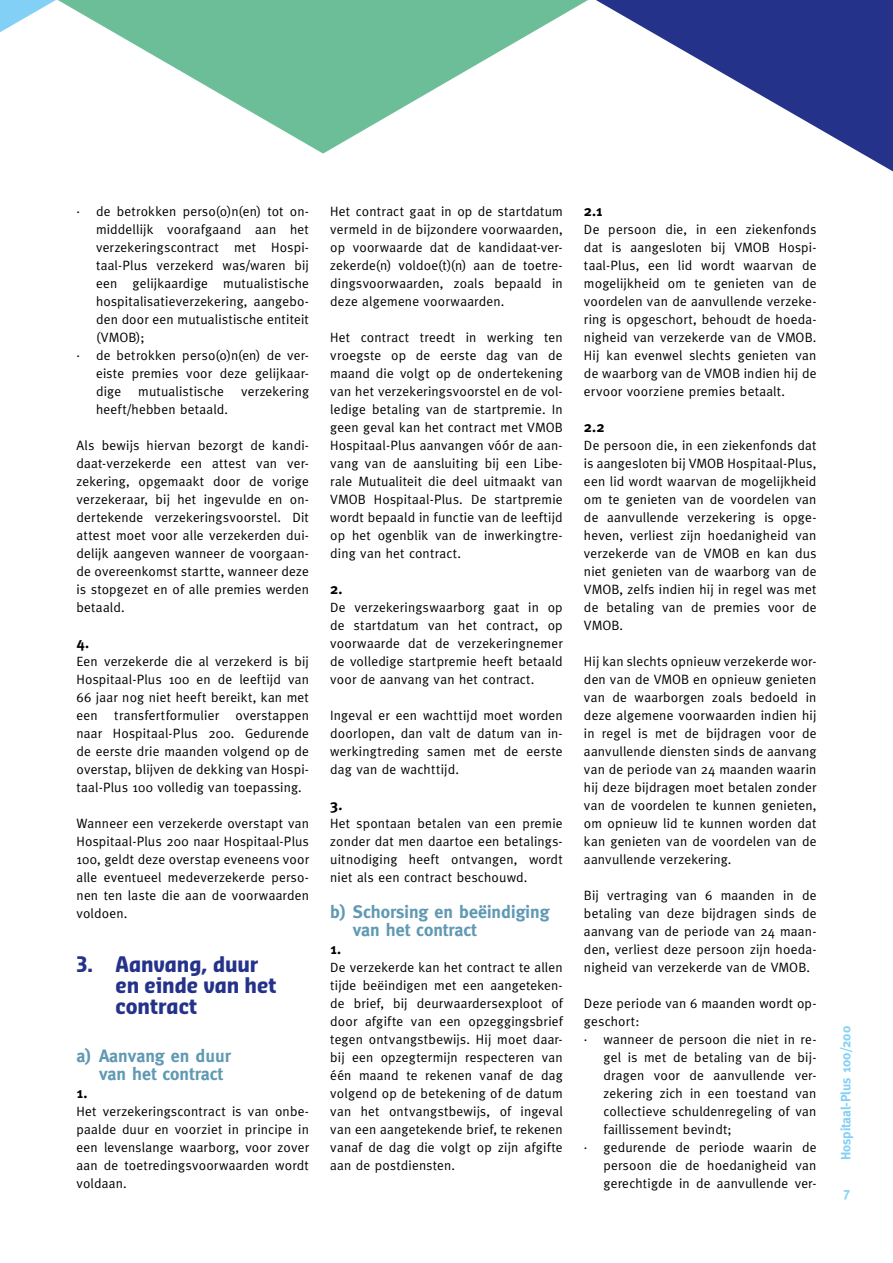
<style>
.page{position:relative;width:893px;height:1263px;background:#fff}
.page>*{position:absolute;margin:0;border:0;box-sizing:border-box;transform-origin:0 0}
.t1{font:700 21px/21px "Sansa Con Pro";letter-spacing:-.005em;color:#25328a}
.t2{font:700 18px/18px "Meta";color:#6099b3}
.t3{font:700 15px "Meta";color:#000}
.t4{font:13.5px/18px "Meta";letter-spacing:.015em;color:#000;text-align:justify}
.t5{font:700 13.5px "Meta";color:#82d0f5}
</style>
<div class="page">
<svg style="left:120px;top:0;width:453px;height:154px;fill:#6cbe98"></svg>
<svg style="left:0;top:0;width:120px;height:36px"></svg>
<svg style="left:573px;top:0;width:320px;height:172px"></svg>
<p class="t4" style="left:77px;top:202px;width:234px">· de betrokken perso(o)n(en) tot on-</p>
<p class="t4" style="left:96px;top:220px;width:214px">middellijk voorafgaand aan het</p>
<p class="t4" style="left:96px;top:238px;width:214px">verzekeringscontract met Hospi-</p>
<p class="t4" style="left:96px;top:256px;width:214px">taal-Plus verzekerd was/waren bij</p>
<p class="t4" style="left:96px;top:274px;width:214px">een gelijkaardige mutualistische</p>
<p class="t4" style="left:96px;top:292px;width:214px">hospitalisatieverzekering, aangebo-</p>
<p class="t4" style="left:96px;top:310px;width:214px">den door een mutualistische entiteit</p>
<p class="t4" style="left:96px;top:328px;width:50px">(VMOB);</p>
<p class="t4" style="left:77px;top:346px;width:234px">· de betrokken perso(o)n(en) de ver-</p>
<p class="t4" style="left:96px;top:364px;width:214px">eiste premies voor deze gelijkaar-</p>
<p class="t4" style="left:96px;top:382px;width:27px">dige</p>
<p class="t4" style="left:138px;top:382px;width:87px">mutualistische</p>
<p class="t4" style="left:241px;top:382px;width:69px">verzekering</p>
<p class="t4" style="left:96px;top:400px;width:134px">heeft/hebben betaald.</p>
<p class="t4" style="left:77px;top:436px;width:234px">Als bewijs hiervan bezorgt de kandi&shy;daat-verzekerde een attest van ver&shy;zekering, opgemaakt door de vorige verzekeraar, bij het ingevulde en on&shy;dertekende verzekeringsvoorstel. Dit attest moet voor alle verzekerden dui&shy;delijk aangeven wanneer de voorgaan&shy;de overeenkomst startte, wanneer deze is stopgezet en of alle premies werden betaald.</p>
<p class="t3" style="left:77px;top:634px;width:14px">4.</p>
<p class="t4" style="left:77px;top:652px;width:234px">Een verzekerde die al verzekerd is bij Hospitaal-Plus 100 en de leeftijd van 66 jaar nog niet heeft bereikt, kan met een transfertformulier overstappen naar Hospitaal-Plus 200. Gedurende de eerste drie maanden volgend op de overstap, blijven de dekking van Hospi&shy;taal-Plus 100 volledig van toepassing.</p>
<p class="t4" style="left:77px;top:814px;width:234px">Wanneer een verzekerde overstapt van Hospitaal-Plus 200 naar Hospitaal-Plus 100, geldt deze overstap eveneens voor alle eventueel medeverzekerde perso&shy;nen ten laste die aan de voorwaarden voldoen.</p>
<h1 class="t1" style="left:116px;top:954px;width:162px;text-indent:-39px">3. Aanvang, duur en einde van het contract</h1>
<h2 class="t2" style="left:99px;top:1047px;width:133px;text-indent:-23px">a) Aanvang en duur van het contract</h2>
<p class="t3" style="left:77px;top:1084px;width:12px">1.</p>
<p class="t4" style="left:77px;top:1102px;width:234px">Het verzekeringscontract is van onbe&shy;paalde duur en voorziet in principe in een levenslange waarborg, voor zover aan de toetredingsvoorwaarden wordt voldaan.</p>
<p class="t4" style="left:330px;top:202px;width:234px">Het contract gaat in op de startdatum vermeld in de bijzondere voorwaarden, op voorwaarde dat de kandidaat-ver&shy;zekerde(n) voldoe(t)(n) aan de toetre&shy;dingsvoorwaarden, zoals bepaald in deze algemene voorwaarden.</p>
<p class="t4" style="left:330px;top:328px;width:234px">Het contract treedt in werking ten vroegste op de eerste dag van de maand die volgt op de ondertekening van het verzekeringsvoorstel en de vol&shy;ledige betaling van de startpremie. In geen geval kan het contract met VMOB Hospitaal-Plus aanvangen vóór de aan&shy;vang van de aansluiting bij een Libe&shy;rale Mutualiteit die deel uitmaakt van VMOB Hospitaal-Plus. De startpremie wordt bepaald in functie van de leeftijd op het ogenblik van de inwerkingtre&shy;ding van het contract.</p>
<p class="t3" style="left:330px;top:580px;width:14px">2.</p>
<p class="t4" style="left:330px;top:598px;width:234px">De verzekeringswaarborg gaat in op de startdatum van het contract, op voorwaarde dat de verzekeringnemer de volledige startpremie heeft betaald voor de aanvang van het contract.</p>
<p class="t4" style="left:330px;top:706px;width:234px">Ingeval er een wachttijd moet worden doorlopen, dan valt de datum van in&shy;werkingtreding samen met de eerste dag van de wachttijd.</p>
<p class="t3" style="left:330px;top:796px;width:14px">3.</p>
<p class="t4" style="left:330px;top:814px;width:234px">Het spontaan betalen van een premie zonder dat men daartoe een betalings&shy;uitnodiging heeft ontvangen, wordt niet als een contract beschouwd.</p>
<h2 class="t2" style="left:353px;top:903px;width:198px;text-indent:-22px">b) Schorsing en beëindiging van het contract</h2>
<p class="t3" style="left:330px;top:940px;width:12px">1.</p>
<p class="t4" style="left:330px;top:958px;width:234px">De verzekerde kan het contract te allen tijde beëindigen met een aangeteken&shy;de brief, bij deurwaardersexploot of door afgifte van een opzeggingsbrief tegen ontvangstbewijs. Hij moet daar&shy;bij een opzegtermijn respecteren van één maand te rekenen vanaf de dag volgend op de betekening of de datum van het ontvangstbewijs, of ingeval van een aangetekende brief, te rekenen vanaf de dag die volgt op zijn afgifte aan de postdiensten.</p>
<p class="t3" style="left:584px;top:202px;width:20px">2.1</p>
<p class="t4" style="left:584px;top:220px;width:234px">De persoon die, in een ziekenfonds dat is aangesloten bij VMOB Hospi&shy;taal-Plus, een lid wordt waarvan de mogelijkheid om te genieten van de voordelen van de aanvullende verzeke&shy;ring is opgeschort, behoudt de hoeda&shy;nigheid van verzekerde van de VMOB.<br>Hij kan evenwel slechts genieten van de waarborg van de VMOB indien hij de ervoor voorziene premies betaalt.</p>
<p class="t3" style="left:584px;top:418px;width:22px">2.2</p>
<p class="t4" style="left:584px;top:436px;width:234px">De persoon die, in een ziekenfonds dat is aangesloten bij VMOB Hospitaal-Plus, een lid wordt waarvan de mogelijkheid om te genieten van de voordelen van de aanvullende verzekering is opge&shy;heven, verliest zijn hoedanigheid van verzekerde van de VMOB en kan dus niet genieten van de waarborg van de VMOB, zelfs indien hij in regel was met de betaling van de premies voor de VMOB.</p>
<p class="t4" style="left:584px;top:652px;width:234px">Hij kan slechts opnieuw verzekerde wor&shy;den van de VMOB en opnieuw genieten van de waarborgen zoals bedoeld in deze algemene voorwaarden indien hij in regel is met de bijdragen voor de aanvullende diensten sinds de aanvang van de periode van 24 maanden waarin hij deze bijdragen moet betalen zonder van de voordelen te kunnen genieten, om opnieuw lid te kunnen worden dat kan genieten van de voordelen van de aanvullende verzekering.</p>
<p class="t4" style="left:584px;top:886px;width:234px">Bij vertraging van 6 maanden in de betaling van deze bijdragen sinds de aanvang van de periode van 24 maan&shy;den, verliest deze persoon zijn hoeda&shy;nigheid van verzekerde van de VMOB.</p>
<p class="t4" style="left:584px;top:994px;width:234px">Deze periode van 6 maanden wordt op-</p>
<p class="t4" style="left:584px;top:1012px;width:57px">geschort:</p>
<p class="t4" style="left:584px;top:1030px;width:234px">· wanneer de persoon die niet in re-</p>
<p class="t4" style="left:603px;top:1048px;width:214px">gel is met de betaling van de bij-</p>
<p class="t4" style="left:603px;top:1066px;width:214px">dragen voor de aanvullende ver-</p>
<p class="t4" style="left:603px;top:1084px;width:214px">zekering zich in een toestand van</p>
<p class="t4" style="left:603px;top:1102px;width:214px">collectieve schuldenregeling of van</p>
<p class="t4" style="left:603px;top:1120px;width:130px">faillissement bevindt;</p>
<p class="t4" style="left:584px;top:1138px;width:234px">· gedurende de periode waarin de</p>
<p class="t4" style="left:603px;top:1156px;width:214px">persoon die de hoedanigheid van</p>
<p class="t4" style="left:603px;top:1174px;width:214px">gerechtigde in de aanvullende ver-</p>
<p class="t5" style="left:838px;top:1160px;width:136px;rotate:-90deg">Hospitaal-Plus 100/200</p>
<p class="t5" style="left:843px;top:1184px;width:9px">7</p>
</div>
